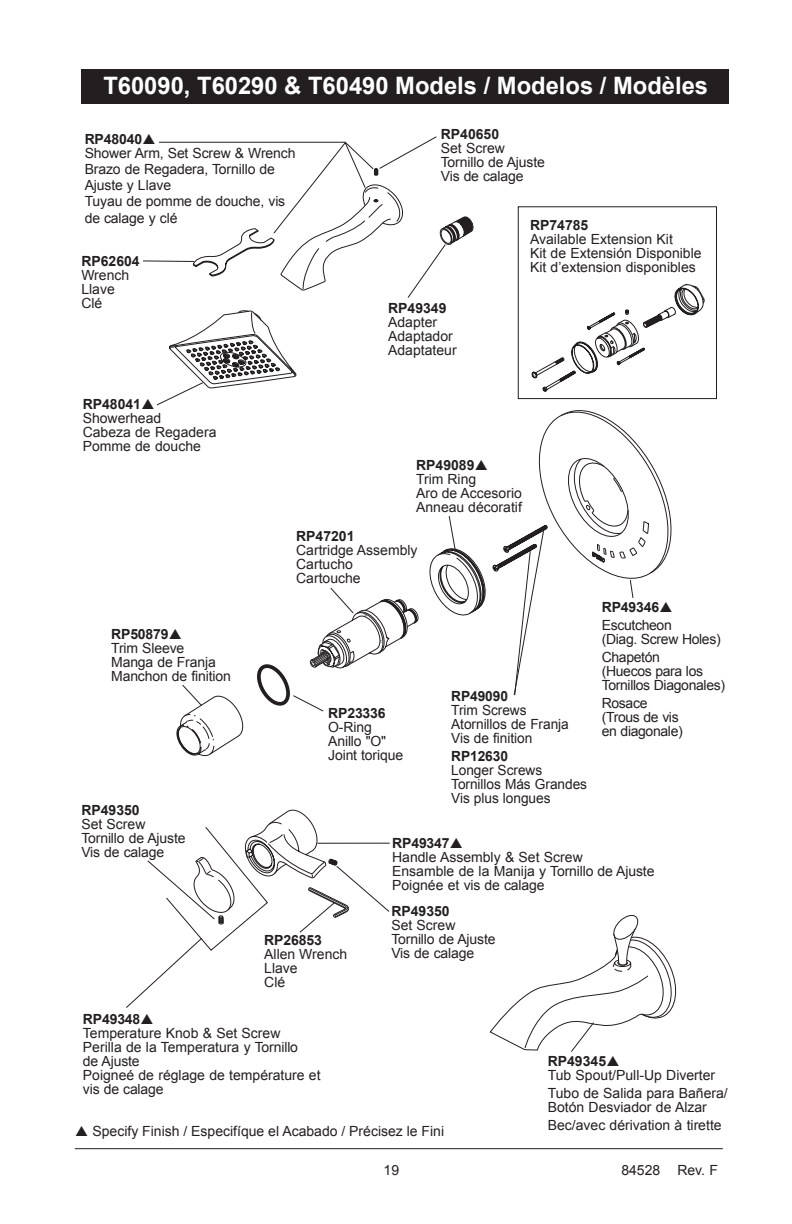
<style>
.page{position:relative;width:792px;height:1224px;background:#fff}
.page>*{position:absolute;margin:0;border:0;box-sizing:border-box;transform-origin:0 0}
.t1{font:700 24px "Arial";color:#fff}
.t2{font:14px/14px "Arial";color:#231f20}
.t3{font:700 14px "Arial";color:#231f20}
.t4{font:14px/14px "Arial";letter-spacing:-.025em;color:#231f20}
</style>
<div class="page">
<div style="left:81px;top:69px;width:648px;height:35px;background:#231f20"></div>
<svg style="left:257px;top:587px;width:162px;height:125px"></svg>
<svg style="left:176px;top:685px;width:67px;height:71px"></svg>
<hr style="left:159px;top:142px;width:187px;height:1px;background:#231f20">
<hr style="left:143px;top:260px;width:51px;height:2px;background:#231f20">
<svg style="left:532px;top:284px;width:172px;height:107px"></svg>
<div style="left:518px;top:206px;width:199px;height:193px;border:1px solid #231f20"></div>
<svg style="left:193px;top:136px;width:281px;height:162px"></svg>
<hr style="left:75px;top:1148px;width:648px;height:1px;background:#231f20">
<svg style="left:156px;top:310px;width:141px;height:96px"></svg>
<svg style="left:126px;top:809px;width:264px;height:199px"></svg>
<svg style="left:429px;top:410px;width:247px;height:642px"></svg>
<h1 class="t1" style="left:103px;top:70px;width:606px">T60090, T60290 &amp; T60490 Models / Modelos / Modèles</h1>
<p class="t3" style="left:85px;top:130px;width:59px">RP48040</p>
<p class="t2" style="left:85px;top:146px;width:212px;line-height:16px">Shower Arm, Set Screw &amp; Wrench<br>Brazo de Regadera, Tornillo de<br>Ajuste y Llave<br>Tuyau de pomme de douche, vis de calage y clé</p>
<p class="t3" style="left:81px;top:252px;width:60px">RP62604</p>
<p class="t2" style="left:81px;top:268px;width:49px">Wrench<br>Llave<br>Clé</p>
<p class="t3" style="left:83px;top:394px;width:60px">RP48041</p>
<p class="t2" style="left:83px;top:411px;width:135px">Showerhead<br>Cabeza de Regadera<br>Pomme de douche</p>
<p class="t3" style="left:441px;top:125px;width:60px">RP40650</p>
<p class="t2" style="left:441px;top:142px;width:106px">Set Screw<br>Tornillo de Ajuste<br>Vis de calage</p>
<p class="t3" style="left:388px;top:298px;width:60px">RP49349</p>
<p class="t2" style="left:388px;top:315px;width:70px">Adapter<br>Adaptador<br>Adaptateur</p>
<p class="t3" style="left:530px;top:216px;width:60px">RP74785</p>
<p class="t2" style="left:530px;top:232px;width:173px">Available Extension Kit<br>Kit de Extensión Disponible<br>Kit d’extension disponibles</p>
<p class="t3" style="left:416px;top:456px;width:60px">RP49089</p>
<p class="t2" style="left:416px;top:473px;width:107px">Trim Ring<br>Aro de Accesorio<br>Anneau décoratif</p>
<p class="t3" style="left:111px;top:625px;width:59px">RP50879</p>
<p class="t2" style="left:111px;top:641px;width:121px">Trim Sleeve<br>Manga de Franja<br>Manchon de finition</p>
<p class="t3" style="left:81px;top:800px;width:60px">RP49350</p>
<p class="t2" style="left:81px;top:817px;width:106px">Set Screw<br>Tornillo de Ajuste<br>Vis de calage</p>
<p class="t3" style="left:296px;top:527px;width:60px">RP47201</p>
<p class="t2" style="left:296px;top:543px;width:123px">Cartridge Assembly<br>Cartucho<br>Cartouche</p>
<p class="t3" style="left:328px;top:704px;width:59px">RP23336</p>
<p class="t2" style="left:328px;top:720px;width:76px">O-Ring<br>Anillo "O"<br>Joint torique</p>
<p class="t3" style="left:451px;top:687px;width:58px">RP49090</p>
<p class="t2" style="left:451px;top:703px;width:119px">Trim Screws<br>Atornillos de Franja<br>Vis de finition</p>
<p class="t3" style="left:451px;top:747px;width:58px">RP12630</p>
<p class="t2" style="left:451px;top:763px;width:137px">Longer Screws<br>Tornillos Más Grandes<br>Vis plus longues</p>
<p class="t3" style="left:602px;top:597px;width:59px">RP49346</p>
<p class="t4" style="left:602px;top:618px;width:120px">Escutcheon<br>(Diag. Screw Holes)</p>
<p class="t4" style="left:602px;top:650px;width:125px">Chapetón<br>(Huecos para los<br>Tornillos Diagonales)</p>
<p class="t4" style="left:602px;top:696px;width:83px">Rosace (Trous de vis en diagonale)</p>
<p class="t3" style="left:264px;top:931px;width:59px">RP26853</p>
<p class="t2" style="left:264px;top:947px;width:84px">Allen Wrench<br>Llave<br>Clé</p>
<p class="t3" style="left:392px;top:834px;width:59px">RP49347</p>
<p class="t2" style="left:392px;top:850px;width:264px">Handle Assembly &amp; Set Screw<br>Ensamble de la Manija y Tornillo de Ajuste<br>Poignée et vis de calage</p>
<p class="t3" style="left:391px;top:902px;width:60px">RP49350</p>
<p class="t2" style="left:391px;top:918px;width:106px">Set Screw<br>Tornillo de Ajuste<br>Vis de calage</p>
<p class="t3" style="left:83px;top:1010px;width:59px">RP49348</p>
<p class="t2" style="left:83px;top:1026px;width:239px">Temperature Knob &amp; Set Screw<br>Perilla de la Temperatura y Tornillo<br>de Ajuste<br>Poigneé de réglage de température et vis de calage</p>
<p class="t2" style="left:92px;top:1124px;width:353px">Specify Finish / Especifíque el Acabado / Précisez le Fini</p>
<p class="t2" style="left:384px;top:1163px;width:17px">19</p>
<p class="t3" style="left:548px;top:1052px;width:60px">RP49345</p>
<p class="t2" style="left:548px;top:1066px;width:182px;line-height:18px">Tub Spout/Pull-Up Diverter<br>Tubo de Salida para Bañera/</p>
<p class="t2" style="left:548px;top:1098px;width:175px;line-height:18px">Botón Desviador de Alzar<br>Bec/avec dérivation à tirette</p>
<p class="t2" style="left:621px;top:1163px;width:98px">84528 Rev. F</p>
</div>
